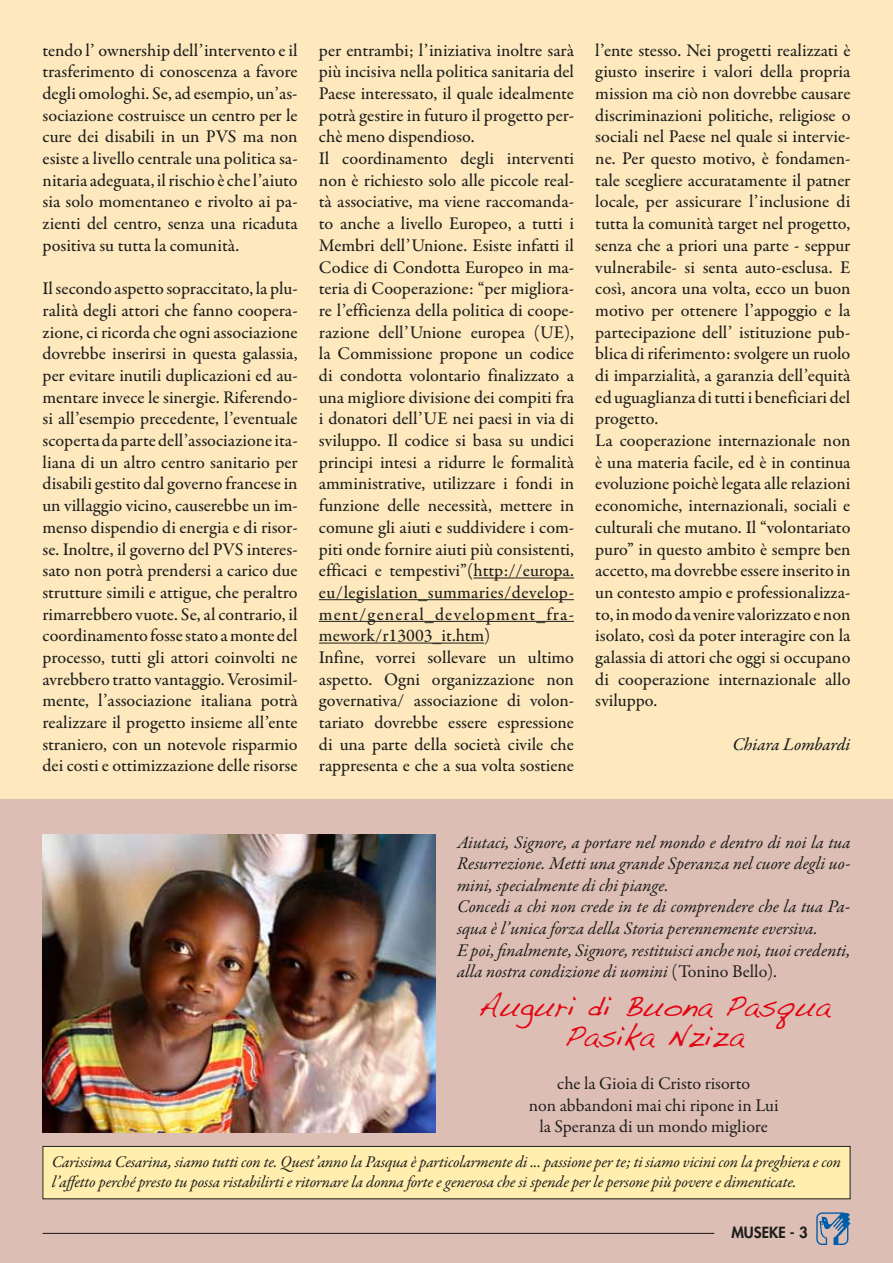
<style>
.page{position:relative;width:893px;height:1263px;background:#fff}
.page>*{position:absolute;margin:0;border:0;box-sizing:border-box;transform-origin:0 0}
.t1{font:30px/30px "Handwriting Dakota";color:#e30613;text-align:center}
.t2{font:500 18px/21.8px "Garamond Premr Pro";color:#1d1d1b;text-align:justify}
.t3{font:italic 18px/21.6px "Garamond Premr Pro";letter-spacing:-.005em;color:#1d1d1b}
.t4{font:18px/21.6px "Garamond Premr Pro";color:#1d1d1b;text-align:center}
.t5{font:18px "Garamond Premr Pro Med It";letter-spacing:-.005em;color:#1d1d1b}
.t6{font:italic 16.5px/19.8px "Garamond Premr Pro";letter-spacing:-.01em;color:#1d1d1b}
.t7{font:800 15px "Futura Std";color:#1d1d1b}
.s1{font-style:normal}
</style>
<div class="page">
<div style="left:0;top:0;width:893px;height:799px;background:#fee9bf"></div>
<div style="left:0;top:799px;width:893px;height:464px;background:#ddbeb5"></div>
<hr style="left:43px;top:1233px;width:671px;height:1px;background:#1d1d1b">
<svg style="left:816px;top:1212px;width:34px;height:33px"></svg>
<hr style="left:474px;top:577px;width:100px;height:1px;background:#1d1d1b">
<hr style="left:319px;top:599px;width:255px;height:1px;background:#1d1d1b">
<hr style="left:319px;top:621px;width:255px;height:1px;background:#1d1d1b">
<hr style="left:319px;top:643px;width:165px;height:1px;background:#1d1d1b">
<img style="left:43px;top:834px;width:393px;height:298px">
<div style="left:43px;top:1146px;width:807px;height:53px;background:#ffeead"></div>
<div style="left:43px;top:1146px;width:807px;height:53px;border:1px solid #1d1d1b"></div>
<p class="t2" style="left:43px;top:39px;width:257px">tendo l’ ownership dell’intervento e il trasferimento di conoscenza a favore degli omologhi. Se, ad esempio, un’as&shy;sociazione costruisce un centro per le cure dei disabili in un PVS ma non esiste a livello centrale una politica sa&shy;nitaria adeguata, il rischio è che l’aiuto sia solo momentaneo e rivolto ai pa&shy;zienti del centro, senza una ricaduta positiva su tutta la comunità.</p>
<p class="t2" style="left:43px;top:278px;width:257px">Il secondo aspetto sopraccitato, la plu&shy;ralità degli attori che fanno coopera&shy;zione, ci ricorda che ogni associazione dovrebbe inserirsi in questa galassia, per evitare inutili duplicazioni ed au&shy;mentare invece le sinergie. Riferendo&shy;si all’esempio precedente, l’eventuale scoperta da parte dell’associazione ita&shy;liana di un altro centro sanitario per disabili gestito dal governo francese in un villaggio vicino, causerebbe un im&shy;menso dispendio di energia e di risor&shy;se. Inoltre, il governo del PVS interes&shy;sato non potrà prendersi a carico due strutture simili e attigue, che peraltro rimarrebbero vuote. Se, al contrario, il coordinamento fosse stato a monte del processo, tutti gli attori coinvolti ne avrebbero tratto vantaggio. Verosimil&shy;mente, l’associazione italiana potrà realizzare il progetto insieme all’ente straniero, con un notevole risparmio dei costi e ottimizzazione delle risorse</p>
<p class="t2" style="left:319px;top:39px;width:257px;text-align:left">per entrambi; l’iniziativa inoltre sarà più incisiva nella politica sanitaria del Paese interessato, il quale idealmente potrà gestire in futuro il progetto per&shy;chè meno dispendioso.<br>Il coordinamento degli interventi non è richiesto solo alle piccole real&shy;tà associative, ma viene raccomanda&shy;to anche a livello Europeo, a tutti i Membri dell’Unione. Esiste infatti il Codice di Condotta Europeo in ma&shy;teria di Cooperazione: “per migliora&shy;re l’efficienza della politica di coope&shy;razione dell’Unione europea (UE), la Commissione propone un codice di condotta volontario finalizzato a una migliore divisione dei compiti fra i donatori dell’UE nei paesi in via di sviluppo. Il codice si basa su undici principi intesi a ridurre le formalità amministrative, utilizzare i fondi in funzione delle necessità, mettere in comune gli aiuti e suddividere i com&shy;piti onde fornire aiuti più consistenti, efficaci e tempestivi”(http://europa. eu/legislation_summaries/develop&shy;ment/general_development_fra&shy;mework/r13003_it.htm)<br>Infine, vorrei sollevare un ultimo aspetto. Ogni organizzazione non governativa/ associazione di volon&shy;tariato dovrebbe essere espressione di una parte della società civile che rappresenta e che a sua volta sostiene</p>
<p class="t2" style="left:595px;top:39px;width:257px;text-align:left">l’ente stesso. Nei progetti realizzati è giusto inserire i valori della propria mission ma ciò non dovrebbe causare discriminazioni politiche, religiose o sociali nel Paese nel quale si intervie&shy;ne. Per questo motivo, è fondamen&shy;tale scegliere accuratamente il patner locale, per assicurare l’inclusione di tutta la comunità target nel progetto, senza che a priori una parte - seppur vulnerabile- si senta auto-esclusa. E così, ancora una volta, ecco un buon motivo per ottenere l’appoggio e la partecipazione dell’ istituzione pub&shy;blica di riferimento: svolgere un ruolo di imparzialità, a garanzia dell’equità ed uguaglianza di tutti i beneficiari del progetto.<br>La cooperazione internazionale non è una materia facile, ed è in continua evoluzione poichè legata alle relazioni economiche, internazionali, sociali e culturali che mutano. Il “volontariato puro” in questo ambito è sempre ben accetto, ma dovrebbe essere inserito in un contesto ampio e professionalizza&shy;to, in modo da venire valorizzato e non isolato, così da poter interagire con la galassia di attori che oggi si occupano di cooperazione internazionale allo sviluppo.</p>
<p class="t5" style="left:732px;top:733px;width:120px">Chiara Lombardi</p>
<p class="t3" style="left:457px;top:832px;width:395px">Aiutaci, Signore, a portare nel mondo e dentro di noi la tua Resurrezione. Metti una grande Speranza nel cuore degli uo&shy;mini, specialmente di chi piange.<br>Concedi a chi non crede in te di comprendere che la tua Pa&shy;squa è l’unica forza della Storia perennemente eversiva.<br>E poi, finalmente, Signore, restituisci anche noi, tuoi credenti, alla nostra condizione di uomini <span class="s1">(Tonino Bello).</span></p>
<h1 class="t1" style="left:478px;top:990px;width:353px">Auguri di Buona Pasqua<br>Pasika Nziza</h1>
<p class="t4" style="left:529px;top:1073px;width:251px">che la Gioia di Cristo risorto<br>non abbandoni mai chi ripone in Lui la Speranza di un mondo migliore</p>
<p class="t6" style="left:52px;top:1153px;width:791px">Carissima Cesarina, siamo tutti con te. Quest’anno la Pasqua è particolarmente di ... passione per te; ti siamo vicini con la preghiera e con l’affetto perché presto tu possa ristabilirti e ritornare la donna forte e generosa che si spende per le persone più povere e dimenticate.</p>
<p class="t7" style="left:731px;top:1223px;width:78px">MUSEKE - 3</p>
</div>
